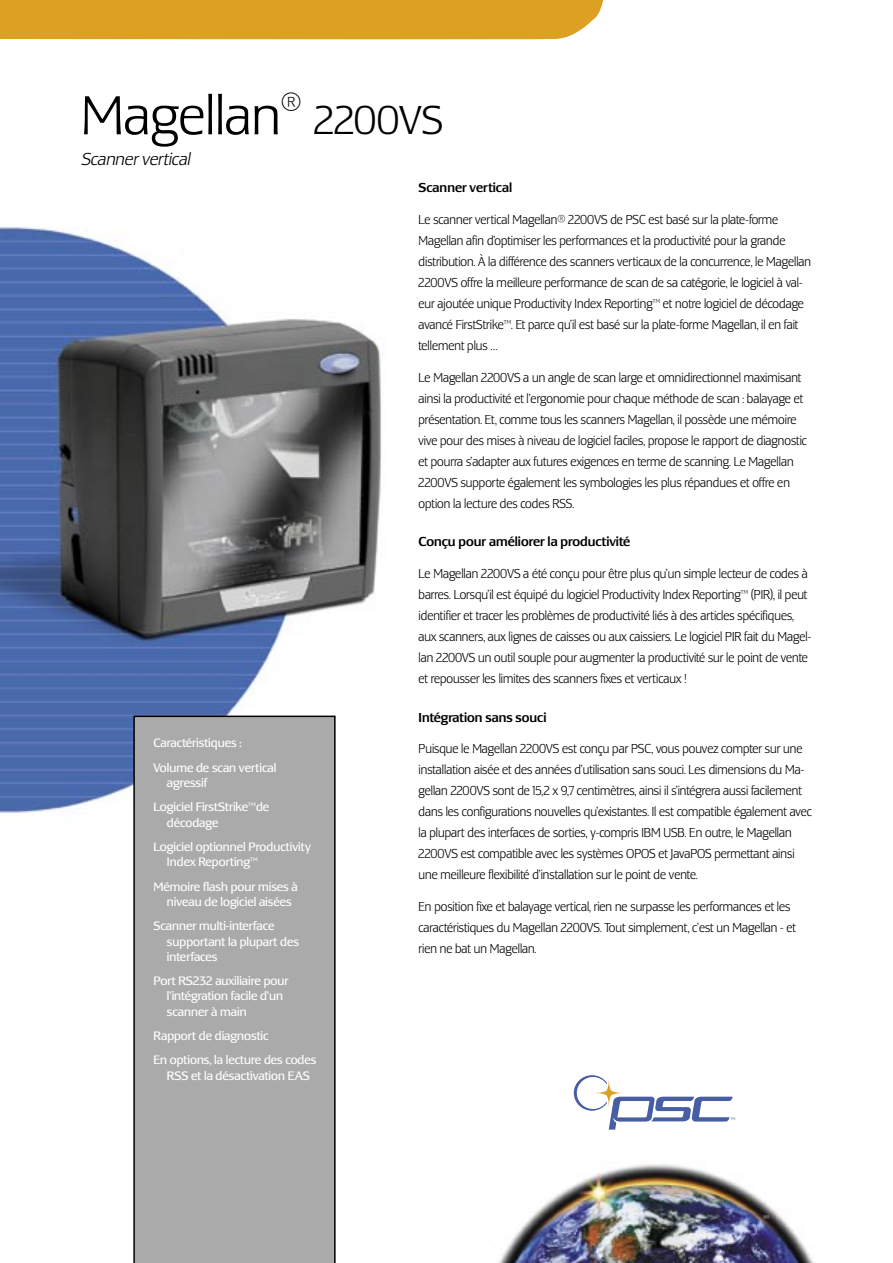
<style>
.page{position:relative;width:893px;height:1263px;background:#fff}
.page>*{position:absolute;margin:0;border:0;box-sizing:border-box;transform-origin:0 0}
.HEAD{font:300 57px "Lesmore";color:#000}
.HEAD-2{font:300 42px "Lesmore";color:#000}
.SUBHEAD_sm{font:italic 300 18px "Lesmore";color:#000}
.BODY_TEXT{font:300 13.5px/21px "Lesmore";color:#000;scale:.95 1}
.BODY_SUBHEAD{font:500 13.5px "Lesmore";color:#000}
.BOX_TEXT{font:12.75px/15.3px "Lesmore";color:#fff}
</style>
<div class="page">
<div style="left:0;top:0;width:604px;height:40px;background:#dca022"></div>
<img style="left:499px;top:1164px;width:315px;height:99px">
<svg style="left:574px;top:1075px;width:161px;height:54px"></svg>
<img style="left:0;top:227px;width:381px;height:586px">
<div style="left:133px;top:715px;width:203px;height:548px;background:#aaa"></div>
<p class="HEAD" style="left:81px;top:82px;width:222px">Magellan<sup>®</sup></p>
<p class="SUBHEAD_sm" style="left:81px;top:148px;width:110px">Scanner vertical</p>
<p class="HEAD-2" style="left:314px;top:96px;width:130px">2200VS</p>
<p class="BOX_TEXT" style="left:153px;top:735px;width:89px">Caractéristiques :</p>
<p class="BOX_TEXT" style="left:167px;top:760px;width:111px;text-indent:-14px">Volume de scan vertical agressif</p>
<p class="BOX_TEXT" style="left:167px;top:799px;width:104px;text-indent:-14px">Logiciel FirstStrike™de décodage</p>
<p class="BOX_TEXT" style="left:167px;top:839px;width:145px;text-indent:-14px">Logiciel optionnel Productivity<br>Index Reporting™</p>
<p class="BOX_TEXT" style="left:153px;top:878px;width:146px;text-align:center">Mémoire flash pour mises à niveau de logiciel aisées</p>
<p class="BOX_TEXT" style="left:167px;top:918px;width:134px;text-indent:-14px">Scanner multi-interface supportant la plupart des interfaces</p>
<p class="BOX_TEXT" style="left:167px;top:973px;width:123px;text-indent:-14px">Port RS232 auxiliaire pour l’intégration facile d’un scanner à main</p>
<p class="BOX_TEXT" style="left:153px;top:1028px;width:117px">Rapport de diagnostic</p>
<p class="BOX_TEXT" style="left:153px;top:1052px;width:164px;text-align:center">En options, la lecture des codes<br>RSS et la désactivation EAS</p>
<p class="BODY_SUBHEAD" style="left:418px;top:180px;width:95px">Scanner vertical</p>
<p class="BODY_TEXT" style="left:418px;top:209px;width:415px">Le scanner vertical Magellan® 2200VS de PSC est basé sur la plate-forme Magellan afin d’optimiser les performances et la productivité pour la grande distribution. À la différence des scanners verticaux de la concurrence, le Magellan 2200VS offre la meilleure performance de scan de sa catégorie, le logiciel à val&shy;eur ajoutée unique Productivity Index Reporting™ et notre logiciel de décodage avancé FirstStrike™. Et parce qu’il est basé sur la plate-forme Magellan, il en fait tellement plus …</p>
<p class="BODY_TEXT" style="left:418px;top:367px;width:410px">Le Magellan 2200VS a un angle de scan large et omnidirectionnel maximisant ainsi la productivité et l’ergonomie pour chaque méthode de scan : balayage et présentation. Et, comme tous les scanners Magellan, il possède une mémoire vive pour des mises à niveau de logiciel faciles, propose le rapport de diagnostic et pourra s’adapter aux futures exigences en terme de scanning. Le Magellan 2200VS supporte également les symbologies les plus répandues et offre en option la lecture des codes RSS.</p>
<p class="BODY_SUBHEAD" style="left:418px;top:534px;width:213px">Conçu pour améliorer la productivité</p>
<p class="BODY_TEXT" style="left:418px;top:563px;width:415px">Le Magellan 2200VS a été conçu pour être plus qu’un simple lecteur de codes à barres. Lorsqu’il est équipé du logiciel Productivity Index Reporting™ (PIR), il peut identifier et tracer les problèmes de productivité liés à des articles spécifiques, aux scanners, aux lignes de caisses ou aux caissiers. Le logiciel PIR fait du Magel&shy;lan 2200VS un outil souple pour augmenter la productivité sur le point de vente et repousser les limites des scanners fixes et verticaux !</p>
<p class="BODY_SUBHEAD" style="left:418px;top:709px;width:130px">Intégration sans souci</p>
<p class="BODY_TEXT" style="left:418px;top:738px;width:416px">Puisque le Magellan 2200VS est conçu par PSC, vous pouvez compter sur une installation aisée et des années d’utilisation sans souci. Les dimensions du Ma&shy;gellan 2200VS sont de 15,2 x 9,7 centimètres, ainsi il s’intégrera aussi facilement dans les configurations nouvelles qu’existantes. Il est compatible également avec la plupart des interfaces de sorties, y-compris IBM USB. En outre, le Magellan 2200VS est compatible avec les systèmes OPOS et JavaPOS permettant ainsi une meilleure flexibilité d’installation sur le point de vente.</p>
<p class="BODY_TEXT" style="left:418px;top:896px;width:399px">En position fixe et balayage vertical, rien ne surpasse les performances et les caractéristiques du Magellan 2200VS. Tout simplement, c’est un Magellan - et rien ne bat un Magellan.</p>
</div>
